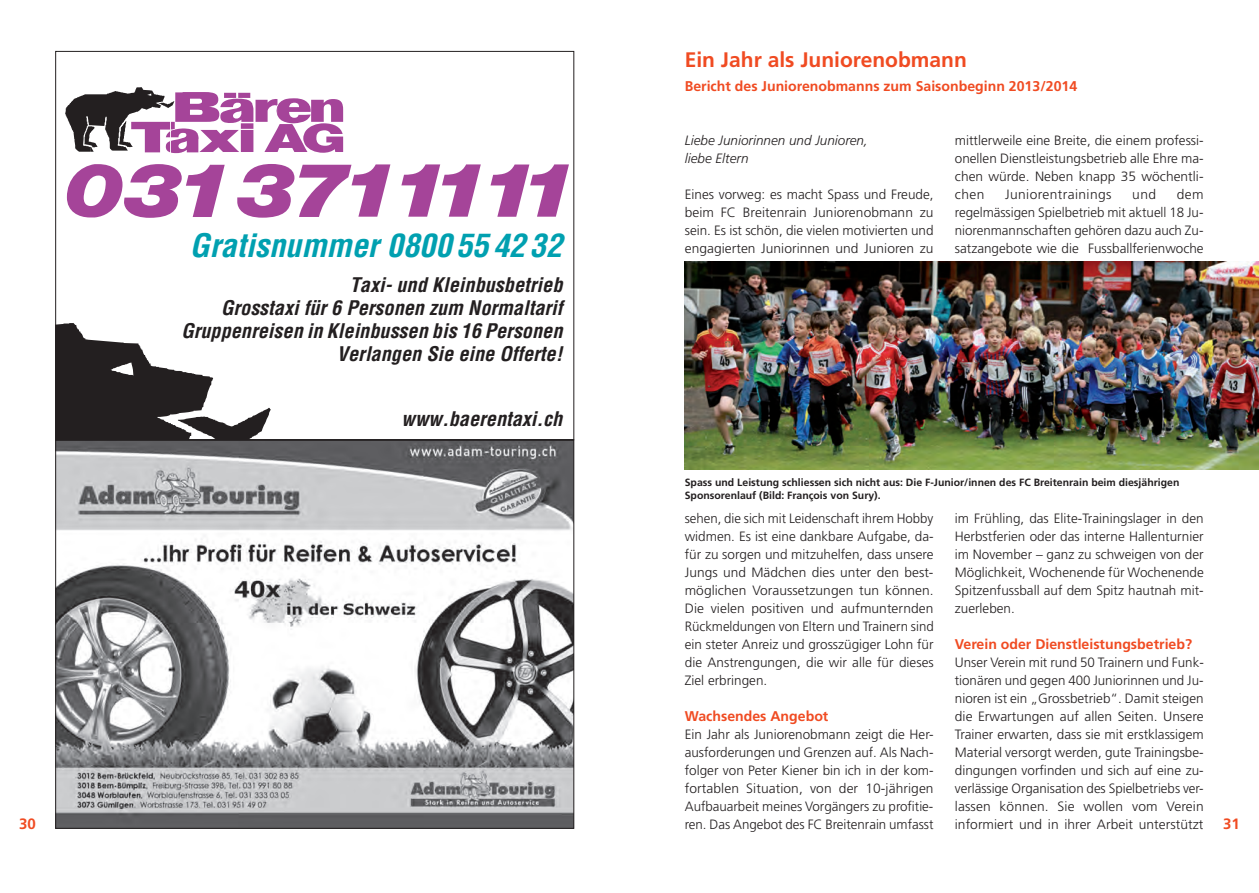
<style>
.page{position:relative;width:1259px;height:893px;background:#fff}
.page>*{position:absolute;margin:0;border:0;box-sizing:border-box;transform-origin:0 0}
.t1{font:italic 700 condensed 31.5px "Helvetica";color:#00a0b0}
.t2{font:700 21px "Frutiger LT Std";color:#f04b22}
.t3{font:italic 700 condensed 19.65px/22.8px "Helvetica";color:#231f20;text-align:right}
.t4{font:700 15px "Frutiger LT Std";color:#f04b22}
.t5{font:700 14.1px "Frutiger LT Std";color:#f04b22}
.t6{font:300 13.5px/18px "Frutiger LT Std";color:#231f20;text-align:justify}
.t7{font:italic 300 13.5px/18px "Frutiger LT Std";color:#231f20}
.t8{font:300 13.5px "Frutiger LT Std";letter-spacing:.03em;color:#231f20}
.t9{font:700 10.5px/13.5px "Frutiger LT Std";color:#231f20}
</style>
<div class="page">
<img style="left:57px;top:442px;width:515px;height:385px">
<svg style="left:56px;top:87px;width:518px;height:354px"></svg>
<img style="left:685px;top:261px;width:574px;height:208px">
<h1 class="t1" style="left:190px;top:226px;width:382px">Gratisnummer0800 55 42 32</h1>
<h3 class="t3" style="left:181px;top:274px;width:388px">Taxi-und Kleinbusbetrieb<br>Grosstaxifür6 Personen zum Normaltarif GruppenreiseninKleinbussenbis16Personen Verlangen Sie eine Offerte!</h3>
<h3 class="t3" style="left:401px;top:407px;width:167px">www.baerentaxi.ch</h3>
<h2 class="t2" style="left:685px;top:47px;width:284px">Ein Jahr als Juniorenobmann</h2>
<p class="t5" style="left:685px;top:78px;width:394px">Bericht des Juniorenobmanns zum Saisonbeginn 2013/2014</p>
<p class="t7" style="left:685px;top:131px;width:185px">Liebe Juniorinnen und Junioren, liebe Eltern</p>
<p class="t6" style="left:685px;top:185px;width:250px">Eines vorweg: es macht Spass und Freude, beim FC Breitenrain Juniorenobmann zu sein. Es ist schön, die vielen motivierten und engagierten Juniorinnen und Junioren zu</p>
<p class="t6" style="left:955px;top:131px;width:250px">mittlerweile eine Breite, die einem professi&shy;onellen Dienstleistungsbetrieb alle Ehre ma&shy;chen würde. Neben knapp 35 wöchentli&shy;chen</p>
<p class="t6" style="left:955px;top:185px;width:250px;text-indent:222px">dem regelmässigen Spielbetrieb mit aktuell 18 Ju&shy;niorenmannschaften gehören dazu auch Zu&shy;satzangebote wie die Fussballferienwoche</p>
<p class="t8" style="left:1005px;top:187px;width:108px">Juniorentrainings</p>
<p class="t6" style="left:1132px;top:185px;width:25px">und</p>
<p class="t9" style="left:685px;top:475px;width:496px">Spass und Leistung schliessen sich nicht aus: Die F-Junior/innen des FC Breitenrain beim diesjährigen<br>Sponsorenlauf (Bild: François von Sury).</p>
<p class="t6" style="left:685px;top:509px;width:250px">sehen, die sich mit Leidenschaft ihrem Hobby widmen. Es ist eine dankbare Aufgabe, da&shy;für zu sorgen und mitzuhelfen, dass unsere Jungs und Mädchen dies unter den best&shy;möglichen Voraussetzungen tun können.<br>Die vielen positiven und aufmunternden Rückmeldungen von Eltern und Trainern sind ein steter Anreiz und grosszügiger Lohn für die Anstrengungen, die wir alle für dieses Ziel erbringen.</p>
<p class="t5" style="left:685px;top:708px;width:145px">Wachsendes Angebot</p>
<p class="t6" style="left:685px;top:725px;width:250px">Ein Jahr als Juniorenobmann zeigt die Her&shy;ausforderungen und Grenzen auf. Als Nach&shy;folger von Peter Kiener bin ich in der kom&shy;fortablen Situation, von der 10-jährigen Aufbauarbeit meines Vorgängers zu profitie&shy;ren. Das Angebot des FC Breitenrain umfasst</p>
<p class="t6" style="left:955px;top:509px;width:250px">im Frühling, das Elite-Trainingslager in den Herbstferien oder das interne Hallenturnier im November – ganz zu schweigen von der Möglichkeit, Wochenende für Wochenende Spitzenfussball auf dem Spitz hautnah mit&shy;zuerleben.</p>
<p class="t5" style="left:955px;top:636px;width:239px">Verein oder Dienstleistungsbetrieb?</p>
<p class="t6" style="left:955px;top:653px;width:250px">Unser Verein mit rund 50 Trainern und Funk&shy;tionären und gegen 400 Juniorinnen und Ju&shy;nioren ist ein „Grossbetrieb“. Damit steigen die Erwartungen auf allen Seiten. Unsere Trainer erwarten, dass sie mit erstklassigem Material versorgt werden, gute Trainingsbe&shy;dingungen vorfinden und sich auf eine zu&shy;verlässige Organisation des Spielbetriebs ver&shy;lassen können. Sie wollen vom Verein informiert und in ihrer Arbeit unterstützt</p>
<p class="t4" style="left:19px;top:815px;width:18px">30</p>
<p class="t4" style="left:1223px;top:815px;width:18px">31</p>
</div>
